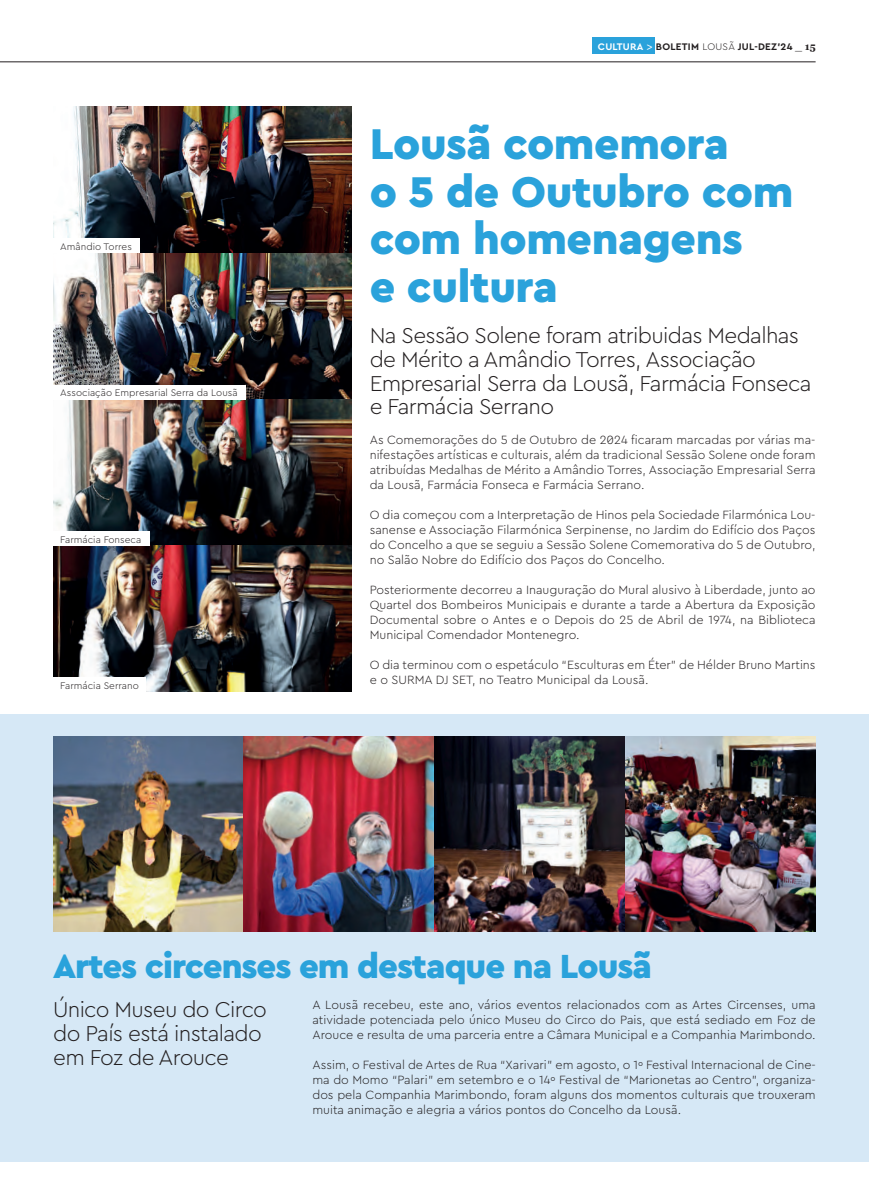
<style>
.page{position:relative;width:869px;height:1188px;background:#fff}
.page>*{position:absolute;margin:0;border:0;box-sizing:border-box;transform-origin:0 0}
.t1{font:900 45px/47.5px "Cera Pro";letter-spacing:-.01em;color:#2aa2db}
.t2{font:900 35px "Cera Pro";letter-spacing:-.03em;color:#2aa2db}
.t3{font:300 22.5px/23.8px "Cera Pro";letter-spacing:-.03em;color:#231f20}
.t4{font:300 12.5px/15px "Cera Pro";color:#231f20;text-align:justify}
.t5{font:300 10px "Cera Pro";color:#231f20}
.t6{font:700 10px "Cera Pro";letter-spacing:.025em;color:#231f20}
.s1{color:#fff}
.s2{font-family:"Georgia";color:#fff}
.s3{font-weight:300}
.s4{font-family:"Georgia"}
</style>
<div class="page">
<div style="left:0;top:714px;width:868px;height:447px;background:#d6e8f6"></div>
<hr style="left:0;top:62px;width:815px;height:1px;background:#231f20">
<div style="left:592px;top:37px;width:62px;height:16px;background:#2aa2db"></div>
<img style="left:53px;top:736px;width:191px;height:195px">
<img style="left:244px;top:736px;width:190px;height:195px">
<img style="left:434px;top:736px;width:191px;height:195px">
<img style="left:625px;top:736px;width:190px;height:195px">
<img style="left:53px;top:107px;width:299px;height:146px">
<img style="left:53px;top:253px;width:299px;height:146px">
<img style="left:53px;top:399px;width:299px;height:146px">
<img style="left:53px;top:545px;width:299px;height:146px">
<div style="left:53px;top:239px;width:86px;height:14px;background:#fff"></div>
<div style="left:53px;top:385px;width:192px;height:14px;background:#fff"></div>
<div style="left:53px;top:531px;width:96px;height:14px;background:#fff"></div>
<div style="left:53px;top:677px;width:92px;height:14px;background:#fff"></div>
<p class="t5" style="left:60px;top:240px;width:73px">Amândio Torres</p>
<p class="t5" style="left:60px;top:386px;width:179px">Associação Empresarial Serra da Lousã</p>
<p class="t5" style="left:60px;top:532px;width:82px">Farmácia Fonseca</p>
<p class="t5" style="left:60px;top:678px;width:80px">Farmácia Serrano</p>
<p class="t6" style="left:597px;top:39px;width:219px"><span class="s1">CULTURA</span> <span class="s2">&gt;</span> BOLETIM <span class="s3">LOUSÃ</span> JUL-DEZ’24 <span class="s4">_ 15</span></p>
<h1 class="t1" style="left:369px;top:119px;width:425px">Lousã comemora<br>o 5 de Outubro com com homenagens<br>e cultura</h1>
<h3 class="t3" style="left:369px;top:322px;width:443px">Na Sessão Solene foram atribuidas Medalhas de Mérito a Amândio Torres, Associação Empresarial Serra da Lousã, Farmácia Fonseca e Farmácia Serrano</h3>
<p class="t4" style="left:369px;top:432px;width:447px">As Comemorações do 5 de Outubro de 2024 ficaram marcadas por várias ma&shy;nifestações artísticas e culturais, além da tradicional Sessão Solene onde foram atribuídas Medalhas de Mérito a Amândio Torres, Associação Empresarial Serra da Lousã, Farmácia Fonseca e Farmácia Serrano.</p>
<p class="t4" style="left:369px;top:507px;width:447px">O dia começou com a Interpretação de Hinos pela Sociedade Filarmónica Lou&shy;sanense e Associação Filarmónica Serpinense, no Jardim do Edifício dos Paços do Concelho a que se seguiu a Sessão Solene Comemorativa do 5 de Outubro, no Salão Nobre do Edifício dos Paços do Concelho.</p>
<p class="t4" style="left:369px;top:582px;width:447px">Posteriormente decorreu a Inauguração do Mural alusivo à Liberdade, junto ao Quartel dos Bombeiros Municipais e durante a tarde a Abertura da Exposição Documental sobre o Antes e o Depois do 25 de Abril de 1974, na Biblioteca Municipal Comendador Montenegro.</p>
<p class="t4" style="left:369px;top:657px;width:447px">O dia terminou com o espetáculo “Esculturas em Éter” de Hélder Bruno Martins e o SURMA DJ SET, no Teatro Municipal da Lousã.</p>
<h2 class="t2" style="left:53px;top:942px;width:599px">Artes circenses em destaque na Lousã</h2>
<h3 class="t3" style="left:53px;top:996px;width:215px">Único Museu do Circo do País está instalado em Foz de Arouce</h3>
<p class="t4" style="left:312px;top:996px;width:504px">A Lousã recebeu, este ano, vários eventos relacionados com as Artes Circenses, uma atividade potenciada pelo único Museu do Circo do Pais, que está sediado em Foz de Arouce e resulta de uma parceria entre a Câmara Municipal e a Companhia Marimbondo.</p>
<p class="t4" style="left:312px;top:1056px;width:504px">Assim, o Festival de Artes de Rua “Xarivari” em agosto, o 1º Festival Internacional de Cine&shy;ma do Momo “Palari” em setembro e o 14º Festival de “Marionetas ao Centro”, organiza&shy;dos pela Companhia Marimbondo, foram alguns dos momentos culturais que trouxeram muita animação e alegria a vários pontos do Concelho da Lousã.</p>
</div>
